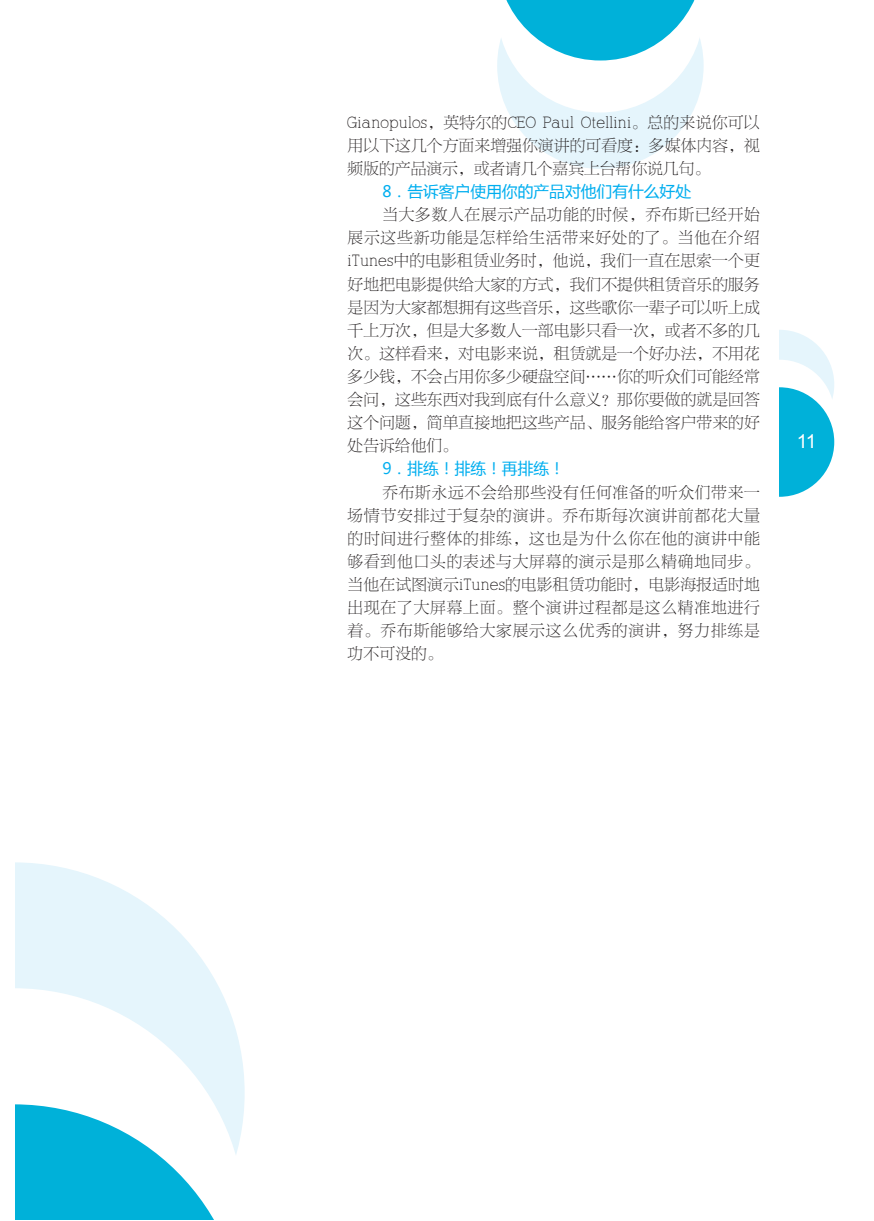
<style>
.page{position:relative;width:874px;height:1221px;background:#fff}
.page>*{position:absolute;margin:0;border:0;box-sizing:border-box;transform-origin:0 0}
.t1{font:19.25px "Arial";color:#fff}
.t2{font:15.75px/23.1px "FZNBSJW GB1 0";letter-spacing:.005em;color:#231f20;text-align:justify}
.t3{font:15.75px "Microsoft Ya Hei";color:#00aeef}
</style>
<div class="page">
<div style="left:724px;top:330px;width:109px;height:109px;background:#e5f5fc;border-radius:50%"></div>
<div style="left:724px;top:359px;width:109px;height:110px;background:#fff;border-radius:50%"></div>
<div style="left:724px;top:387px;width:109px;height:110px;background:#00b1d9;border-radius:50%"></div>
<div style="left:709px;top:311px;width:69px;height:233px;background:#fff"></div>
<svg style="left:497px;top:1px;width:206px;height:168px"></svg>
<svg style="left:15px;top:862px;width:229px;height:358px"></svg>
<p class="t2" style="left:347px;top:111px;width:413px">Gianopulos，英特尔的CEO Paul Otellini。总的来说你可以用以下这几个方面来增强你演讲的可看度：多媒体内容，视频版的产品演示，或者请几个嘉宾上台帮你说几句。</p>
<p class="t3" style="left:382px;top:181px;width:310px">8．告诉客户使用你的产品对他们有什么好处</p>
<p class="t2" style="left:347px;top:203px;width:413px;text-indent:35px">当大多数人在展示产品功能的时候，乔布斯已经开始展示这些新功能是怎样给生活带来好处的了。当他在介绍iTunes中的电影租赁业务时，他说，我们一直在思索一个更好地把电影提供给大家的方式，我们不提供租赁音乐的服务是因为大家都想拥有这些音乐，这些歌你一辈子可以听上成千上万次，但是大多数人一部电影只看一次，或者不多的几次。这样看来，对电影来说，租赁就是一个好办法，不用花多少钱，不会占用你多少硬盘空间……你的听众们可能经常会问，这些东西对我到底有什么意义？那你要做的就是回答这个问题，简单直接地把这些产品、服务能给客户带来的好处告诉给他们。</p>
<p class="t3" style="left:382px;top:458px;width:184px">9．排练！排练！再排练！</p>
<p class="t2" style="left:347px;top:481px;width:413px;text-indent:35px">乔布斯永远不会给那些没有任何准备的听众们带来一场情节安排过于复杂的演讲。乔布斯每次演讲前都花大量的时间进行整体的排练，这也是为什么你在他的演讲中能够看到他口头的表述与大屏幕的演示是那么精确地同步。当他在试图演示iTunes的电影租赁功能时，电影海报适时地出现在了大屏幕上面。整个演讲过程都是这么精准地进行着。乔布斯能够给大家展示这么优秀的演讲，努力排练是功不可没的。</p>
<p class="t1" style="left:796px;top:429px;width:21px">11</p>
</div>
